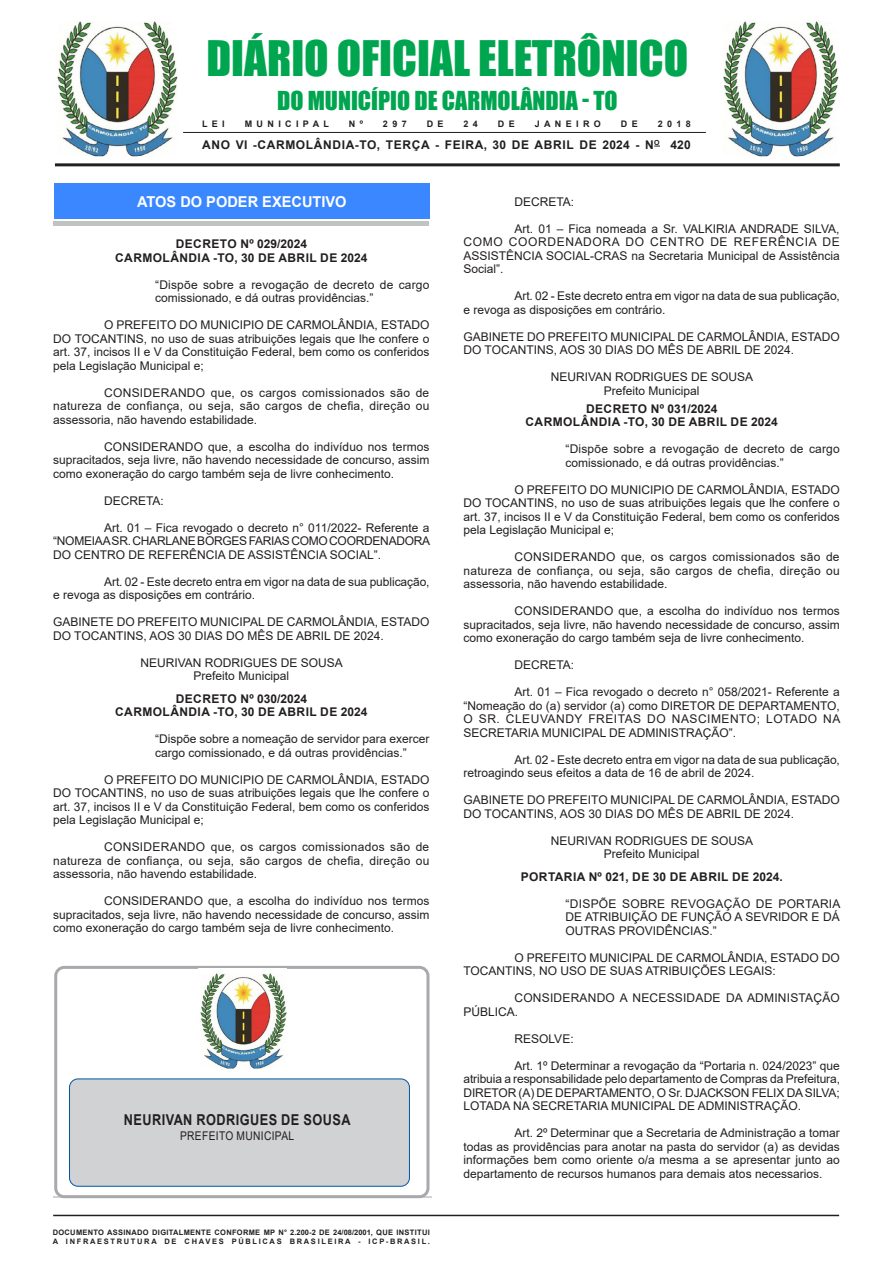
<style>
.page{position:relative;width:893px;height:1263px;background:#fff}
.page>*{position:absolute;margin:0;border:0;box-sizing:border-box;transform-origin:0 0}
.t1{font:45px "Impact";color:#00a54f}
.t2{font:24px "Impact";color:#00a54f}
.t3{font:700 15px "Arial";letter-spacing:.035em;color:#231f20;scale:.85 1}
.Chancela{font:700 15px "Arial";color:#fff}
.CORPO_DE_TEXTO{font:12px/13.5px "Arial";color:#231f20;text-align:justify}
.EMENTA{font:12px/13.5px "Arial";color:#231f20}
.SEM_PARAGRAFO{font:12px/13.5px "Arial";color:#231f20}
.CARGO{font:12px "Arial";color:#231f20}
.TITULOS{font:700 12px "Arial";letter-spacing:.035em;color:#231f20}
.TITULOS-2{font:700 12px "Arial";letter-spacing:.055em;color:#231f20}
.TITULOS-3{font:700 12px "Arial";letter-spacing:.015em;color:#231f20}
.CORPO_DE_TEXTO-2{font:12px/13.5px "Arial";letter-spacing:.02em;color:#231f20}
.CORPO_DE_TEXTO-3{font:12px "Arial";letter-spacing:.035em;color:#231f20;scale:.85 1}
.NOME{font:700 9px "Arial";letter-spacing:.485em;color:#231f20}
.t4{font:700 7.5px "Arial";letter-spacing:.04em;color:#231f20}
.t5{font:700 7.5px "Arial";letter-spacing:.225em;color:#231f20}
</style>
<div class="page">
<hr style="left:53px;top:1215px;width:786px;height:1px;background:#231f20">
<hr style="left:55px;top:163px;width:785px;height:3px;background:#231f20">
<hr style="left:183px;top:132px;width:523px;height:1px;background:#231f20">
<div style="left:53px;top:189px;width:375px;height:37px;background:#c1c2c4"></div>
<div style="left:53px;top:186px;width:375px;height:35px;background:#fff"></div>
<div style="left:54px;top:184px;width:375px;height:35px;background:#3a87ff"></div>
<hr style="left:53px;top:1197px;width:379px;height:1px;background:#d1d2d4">
<div style="left:54px;top:966px;width:375px;height:232px;border:3px solid #a8a9ad;border-radius:9px"></div>
<div style="left:70px;top:1079px;width:339px;height:107px;background:#d1d2d4;border-radius:9px"></div>
<div style="left:69px;top:1079px;width:341px;height:107px;border:1px solid #0057a8;border-radius:9px"></div>
<img style="left:198px;top:968px;width:88px;height:100px">
<img style="left:723px;top:21px;width:115px;height:136px">
<img style="left:57px;top:21px;width:120px;height:136px">
<p class="t1" style="left:206px;top:23px;width:483px">DIÁRIO OFICIAL ELETRÔNICO</p>
<p class="t2" style="left:277px;top:82px;width:342px">DO MUNICÍPIO DE CARMOLÂNDIA - TO</p>
<p class="NOME" style="left:202px;top:117px;width:24px">LEI</p>
<p class="NOME" style="left:245px;top:117px;width:86px">MUNICIPAL</p>
<p class="NOME" style="left:349px;top:117px;width:16px">N º</p>
<p class="NOME" style="left:383px;top:117px;width:25px">297</p>
<p class="NOME" style="left:427px;top:117px;width:18px">D E</p>
<p class="NOME" style="left:463px;top:117px;width:16px">2 4</p>
<p class="NOME" style="left:498px;top:117px;width:18px">D E</p>
<p class="NOME" style="left:535px;top:117px;width:68px">JANEIRO</p>
<p class="NOME" style="left:621px;top:117px;width:18px">D E</p>
<p class="NOME" style="left:658px;top:117px;width:35px">2018</p>
<p class="TITULOS-2" style="left:202px;top:137px;width:490px">ANO VI -CARMOLÂNDIA-TO, TERÇA - FEIRA, 30 DE ABRIL DE 2024 - N<sup>O</sup> 420</p>
<p class="Chancela" style="left:137px;top:191px;width:211px">ATOS DO PODER EXECUTIVO</p>
<p class="TITULOS-3" style="left:176px;top:235px;width:133px">DECRETO Nº 029/2024</p>
<p class="TITULOS" style="left:115px;top:249px;width:254px">CARMOLÂNDIA -TO, 30 DE ABRIL DE 2024</p>
<p class="EMENTA" style="left:155px;top:278px;width:276px">“Dispõe sobre a revogação de decreto de cargo comissionado, e dá outras providências.”</p>
<p class="CORPO_DE_TEXTO" style="left:53px;top:318px;width:378px;text-indent:51px">O PREFEITO DO MUNICIPIO DE CARMOLÂNDIA, ESTADO DO TOCANTINS, no uso de suas atribuições legais que lhe confere o art. 37, incisos II e V da Constituição Federal, bem como os conferidos pela Legislação Municipal e;</p>
<p class="CORPO_DE_TEXTO" style="left:53px;top:386px;width:378px;text-indent:51px">CONSIDERANDO que, os cargos comissionados são de natureza de confiança, ou seja, são cargos de chefia, direção ou assessoria, não havendo estabilidade.</p>
<p class="CORPO_DE_TEXTO" style="left:53px;top:440px;width:378px;text-indent:51px">CONSIDERANDO que, a escolha do indivíduo nos termos supracitados, seja livre, não havendo necessidade de concurso, assim como exoneração do cargo também seja de livre conhecimento.</p>
<p class="CORPO_DE_TEXTO" style="left:104px;top:494px;width:61px">DECRETA:</p>
<p class="CORPO_DE_TEXTO" style="left:53px;top:521px;width:379px;text-indent:51px">Art. 01 – Fica revogado o decreto n° 011/2022- Referente a “NOMEIA A SR. CHARLANE BORGES FARIAS COMO COORDENADORA DO CENTRO DE REFERÊNCIA DE ASSISTÊNCIA SOCIAL”.</p>
<p class="CORPO_DE_TEXTO" style="left:53px;top:575px;width:378px;text-indent:51px">Art. 02 - Este decreto entra em vigor na data de sua publicação, e revoga as disposições em contrário.</p>
<p class="SEM_PARAGRAFO" style="left:53px;top:615px;width:378px">GABINETE DO PREFEITO MUNICIPAL DE CARMOLÂNDIA, ESTADO<br>DO TOCANTINS, AOS 30 DIAS DO MÊS DE ABRIL DE 2024.</p>
<p class="CARGO" style="left:140px;top:654px;width:204px">NEURIVAN RODRIGUES DE SOUSA</p>
<p class="CARGO" style="left:194px;top:668px;width:97px">Prefeito Municipal</p>
<p class="TITULOS-3" style="left:176px;top:690px;width:133px">DECRETO Nº 030/2024</p>
<p class="TITULOS" style="left:115px;top:703px;width:254px">CARMOLÂNDIA -TO, 30 DE ABRIL DE 2024</p>
<p class="EMENTA" style="left:155px;top:732px;width:276px">“Dispõe sobre a nomeação de servidor para exercer cargo comissionado, e dá outras providências.”</p>
<p class="CORPO_DE_TEXTO" style="left:53px;top:772px;width:378px;text-indent:51px">O PREFEITO DO MUNICIPIO DE CARMOLÂNDIA, ESTADO DO TOCANTINS, no uso de suas atribuições legais que lhe confere o art. 37, incisos II e V da Constituição Federal, bem como os conferidos pela Legislação Municipal e;</p>
<p class="CORPO_DE_TEXTO" style="left:53px;top:840px;width:378px;text-indent:51px">CONSIDERANDO que, os cargos comissionados são de natureza de confiança, ou seja, são cargos de chefia, direção ou assessoria, não havendo estabilidade.</p>
<p class="CORPO_DE_TEXTO" style="left:53px;top:894px;width:378px;text-indent:51px">CONSIDERANDO que, a escolha do indivíduo nos termos supracitados, seja livre, não havendo necessidade de concurso, assim como exoneração do cargo também seja de livre conhecimento.</p>
<p class="t3" style="left:124px;top:1109px;width:268px">NEURIVAN RODRIGUES DE SOUSA</p>
<p class="CORPO_DE_TEXTO-3" style="left:180px;top:1127px;width:136px">PREFEITO MUNICIPAL</p>
<p class="t4" style="left:53px;top:1227px;width:379px">DOCUMENTO ASSINADO DIGITALMENTE CONFORME MP N° 2.200-2 DE 24/08/2001, QUE INSTITUI</p>
<p class="t5" style="left:53px;top:1236px;width:379px">A INFRAESTRUTURA DE CHAVES PÚBLICAS BRASILEIRA - ICP-BRASIL.</p>
<p class="CORPO_DE_TEXTO" style="left:514px;top:195px;width:61px">DECRETA:</p>
<p class="CORPO_DE_TEXTO" style="left:463px;top:222px;width:378px;text-indent:51px">Art. 01 – Fica nomeada a Sr. VALKIRIA ANDRADE SILVA, COMO COORDENADORA DO CENTRO DE REFERÊNCIA DE ASSISTÊNCIA SOCIAL-CRAS na Secretaria Municipal de Assistência Social”.</p>
<p class="CORPO_DE_TEXTO" style="left:463px;top:289px;width:378px;text-indent:51px">Art. 02 - Este decreto entra em vigor na data de sua publicação, e revoga as disposições em contrário.</p>
<p class="SEM_PARAGRAFO" style="left:463px;top:330px;width:378px">GABINETE DO PREFEITO MUNICIPAL DE CARMOLÂNDIA, ESTADO<br>DO TOCANTINS, AOS 30 DIAS DO MÊS DE ABRIL DE 2024.</p>
<p class="CARGO" style="left:551px;top:369px;width:204px">NEURIVAN RODRIGUES DE SOUSA</p>
<p class="CARGO" style="left:604px;top:382px;width:97px">Prefeito Municipal</p>
<p class="TITULOS-3" style="left:586px;top:400px;width:133px">DECRETO Nº 031/2024</p>
<p class="TITULOS" style="left:525px;top:414px;width:254px">CARMOLÂNDIA -TO, 30 DE ABRIL DE 2024</p>
<p class="EMENTA" style="left:566px;top:442px;width:276px">“Dispõe sobre a revogação de decreto de cargo comissionado, e dá outras providências.”</p>
<p class="CORPO_DE_TEXTO" style="left:463px;top:483px;width:378px;text-indent:51px">O PREFEITO DO MUNICIPIO DE CARMOLÂNDIA, ESTADO DO TOCANTINS, no uso de suas atribuições legais que lhe confere o art. 37, incisos II e V da Constituição Federal, bem como os conferidos pela Legislação Municipal e;</p>
<p class="CORPO_DE_TEXTO" style="left:463px;top:550px;width:378px;text-indent:51px">CONSIDERANDO que, os cargos comissionados são de natureza de confiança, ou seja, são cargos de chefia, direção ou assessoria, não havendo estabilidade.</p>
<p class="CORPO_DE_TEXTO" style="left:463px;top:604px;width:378px;text-indent:51px">CONSIDERANDO que, a escolha do indivíduo nos termos supracitados, seja livre, não havendo necessidade de concurso, assim como exoneração do cargo também seja de livre conhecimento.</p>
<p class="CORPO_DE_TEXTO" style="left:514px;top:658px;width:61px">DECRETA:</p>
<p class="CORPO_DE_TEXTO" style="left:463px;top:685px;width:378px;text-indent:51px">Art. 01 – Fica revogado o decreto n° 058/2021- Referente a “Nomeação do (a) servidor (a) como DIRETOR DE DEPARTAMENTO, O SR. CLEUVANDY FREITAS DO NASCIMENTO; LOTADO NA SECRETARIA MUNICIPAL DE ADMINISTRAÇÃO”.</p>
<p class="CORPO_DE_TEXTO" style="left:463px;top:753px;width:378px;text-indent:51px">Art. 02 - Este decreto entra em vigor na data de sua publicação, retroagindo seus efeitos a data de 16 de abril de 2024.</p>
<p class="SEM_PARAGRAFO" style="left:463px;top:793px;width:378px">GABINETE DO PREFEITO MUNICIPAL DE CARMOLÂNDIA, ESTADO<br>DO TOCANTINS, AOS 30 DIAS DO MÊS DE ABRIL DE 2024.</p>
<p class="CARGO" style="left:551px;top:832px;width:204px">NEURIVAN RODRIGUES DE SOUSA</p>
<p class="CARGO" style="left:604px;top:846px;width:97px">Prefeito Municipal</p>
<p class="TITULOS" style="left:521px;top:868px;width:263px">PORTARIA Nº 021, DE 30 DE ABRIL DE 2024.</p>
<p class="EMENTA" style="left:566px;top:897px;width:276px;text-align:justify">“DISPÕE SOBRE REVOGAÇÃO DE PORTARIA DE ATRIBUIÇÃO DE FUNÇÃO A SEVRIDOR E DÁ OUTRAS PROVIDÊNCIAS.”</p>
<p class="CORPO_DE_TEXTO" style="left:463px;top:951px;width:378px;text-indent:51px">O PREFEITO MUNICIPAL DE CARMOLÂNDIA, ESTADO DO<br>TOCANTINS, NO USO DE SUAS ATRIBUIÇÕES LEGAIS:</p>
<p class="CORPO_DE_TEXTO-2" style="left:463px;top:991px;width:378px;text-indent:51px">CONSIDERANDO A NECESSIDADE DA ADMINISTAÇÃO<br>PÚBLICA.</p>
<p class="CORPO_DE_TEXTO" style="left:514px;top:1032px;width:61px">RESOLVE:</p>
<p class="CORPO_DE_TEXTO" style="left:463px;top:1059px;width:378px;text-indent:51px">Art. 1º Determinar a revogação da “Portaria n. 024/2023” que atribuia a responsabilidade pelo departamento de Compras da Prefeitura, DIRETOR (A) DE DEPARTAMENTO, O Sr. DJACKSON FELIX DA SILVA; LOTADA NA SECRETARIA MUNICIPAL DE ADMINISTRAÇÃO.</p>
<p class="CORPO_DE_TEXTO" style="left:463px;top:1126px;width:378px;text-indent:51px">Art. 2º Determinar que a Secretaria de Administração a tomar todas as providências para anotar na pasta do servidor (a) as devidas informações bem como oriente o/a mesma a se apresentar junto ao departamento de recursos humanos para demais atos necessarios.</p>
</div>
